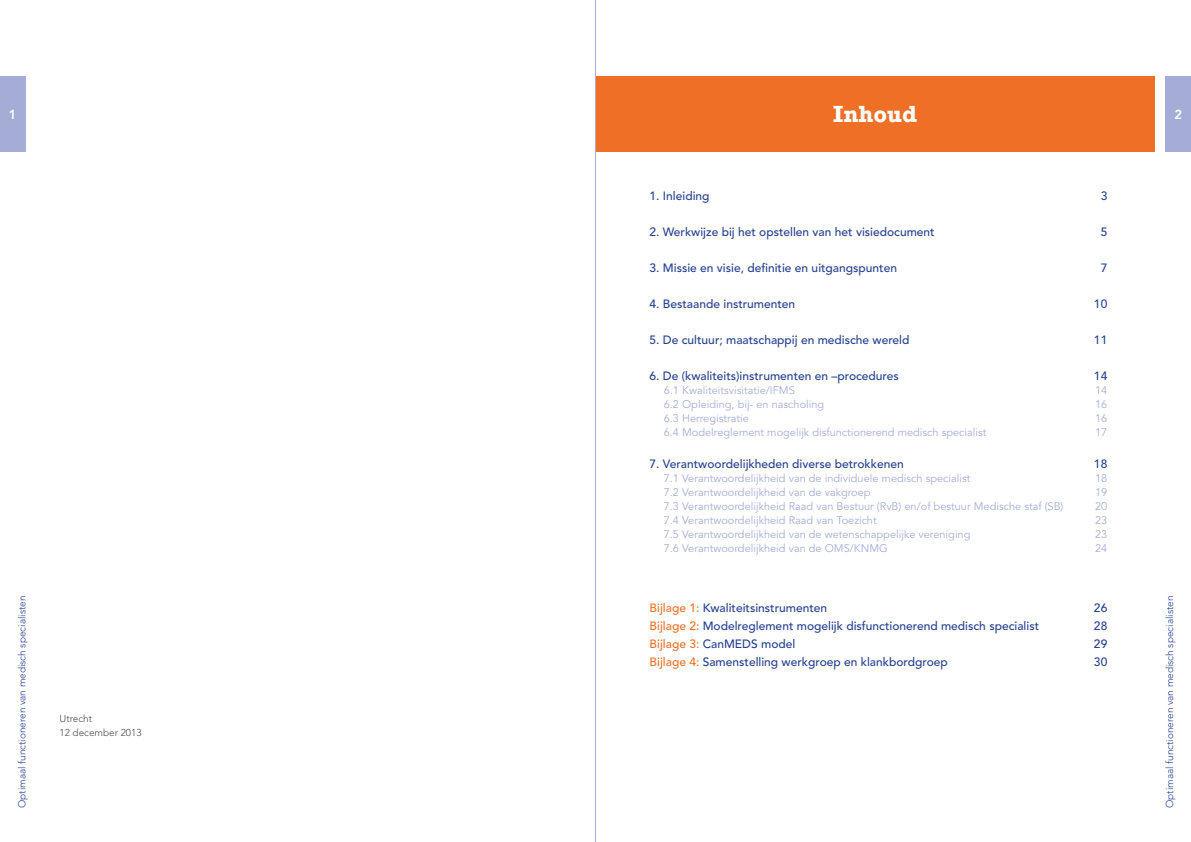
<style>
.page{position:relative;width:1191px;height:842px;background:#fff}
.page>*{position:absolute;margin:0;border:0;box-sizing:border-box;transform-origin:0 0}
.t1{font:700 24px "Rockwell";color:#fff}
.t2{font:800 13px "Avenir LT Std";color:#fff}
.t3{font:500 12px "Avenir LT Std";color:#25418f}
.t4{font:11px "Avenir LT Std";color:#a5add7}
.t5{font:300 10px "Avenir LT Std";color:#25418f}
.t6{font:300 10px/14px "Avenir LT Std";color:#4b4c4d}
.s1{color:#ef6f27}
</style>
<div class="page">
<div style="left:1165px;top:77px;width:26px;height:75px;background:#a5add7"></div>
<div style="left:0;top:77px;width:26px;height:75px;background:#a5add7"></div>
<div style="left:595px;top:77px;width:560px;height:75px;background:#ef6f27"></div>
<hr style="left:595px;top:0;width:1px;height:842px;background:#a5add7">
<p class="t2" style="left:9px;top:107px;width:9px">1</p>
<h1 class="t1" style="left:833px;top:100px;width:85px">Inhoud</h1>
<p class="t2" style="left:1174px;top:107px;width:9px">2</p>
<p class="t3" style="left:649px;top:189px;width:61px">1. Inleiding</p>
<p class="t3" style="left:1100px;top:189px;width:8px">3</p>
<p class="t3" style="left:649px;top:225px;width:287px">2. Werkwijze bij het opstellen van het visiedocument</p>
<p class="t3" style="left:1100px;top:225px;width:8px">5</p>
<p class="t3" style="left:649px;top:261px;width:249px">3. Missie en visie, definitie en uitgangspunten</p>
<p class="t3" style="left:1100px;top:261px;width:8px">7</p>
<p class="t3" style="left:649px;top:297px;width:147px">4. Bestaande instrumenten</p>
<p class="t3" style="left:1094px;top:297px;width:15px">10</p>
<p class="t3" style="left:649px;top:333px;width:261px">5. De cultuur; maatschappij en medische wereld</p>
<p class="t3" style="left:1094px;top:333px;width:15px">11</p>
<p class="t3" style="left:649px;top:369px;width:251px">6. De (kwaliteits)instrumenten en –procedures</p>
<p class="t3" style="left:1094px;top:369px;width:15px">14</p>
<p class="t4" style="left:664px;top:384px;width:132px">6.1 Kwaliteitsvisitatie/IFMS</p>
<p class="t4" style="left:1095px;top:384px;width:14px">14</p>
<p class="t4" style="left:664px;top:398px;width:162px">6.2 Opleiding, bij- en nascholing</p>
<p class="t4" style="left:1095px;top:398px;width:14px">16</p>
<p class="t4" style="left:664px;top:412px;width:87px">6.3 Herregistratie</p>
<p class="t4" style="left:1095px;top:412px;width:14px">16</p>
<p class="t4" style="left:664px;top:426px;width:324px">6.4 Modelreglement mogelijk disfunctionerend medisch specialist</p>
<p class="t4" style="left:1095px;top:426px;width:14px">17</p>
<p class="t3" style="left:649px;top:457px;width:256px">7. Verantwoordelijkheden diverse betrokkenen</p>
<p class="t3" style="left:1094px;top:457px;width:15px">18</p>
<p class="t4" style="left:664px;top:472px;width:308px">7.1 Verantwoordelijkheid van de individuele medisch specialist</p>
<p class="t4" style="left:1095px;top:472px;width:14px">18</p>
<p class="t4" style="left:664px;top:486px;width:208px">7.2 Verantwoordelijkheid van de vakgroep</p>
<p class="t4" style="left:1095px;top:486px;width:14px">19</p>
<p class="t4" style="left:664px;top:500px;width:401px">7.3 Verantwoordelijkheid Raad van Bestuur (RvB) en/of bestuur Medische staf (SB)</p>
<p class="t4" style="left:1095px;top:500px;width:14px">20</p>
<p class="t4" style="left:664px;top:514px;width:214px">7.4 Verantwoordelijkheid Raad van Toezicht</p>
<p class="t4" style="left:1095px;top:514px;width:14px">23</p>
<p class="t4" style="left:664px;top:528px;width:308px">7.5 Verantwoordelijkheid van de wetenschappelijke vereniging</p>
<p class="t4" style="left:1095px;top:528px;width:14px">23</p>
<p class="t4" style="left:664px;top:542px;width:225px">7.6 Verantwoordelijkheid van de OMS/KNMG</p>
<p class="t4" style="left:1095px;top:542px;width:14px">24</p>
<p class="t5" style="left:16px;top:808px;width:214px;rotate:-90deg">Optimaal functioneren van medisch specialisten</p>
<p class="t5" style="left:1163px;top:808px;width:214px;rotate:-90deg">Optimaal functioneren van medisch specialisten</p>
<p class="t3" style="left:649px;top:601px;width:179px"><span class="s1">Bijlage 1:</span> Kwaliteitsinstrumenten</p>
<p class="t3" style="left:1094px;top:601px;width:15px">26</p>
<p class="t3" style="left:649px;top:619px;width:391px"><span class="s1">Bijlage 2:</span> Modelreglement mogelijk disfunctionerend medisch specialist</p>
<p class="t3" style="left:1094px;top:619px;width:15px">28</p>
<p class="t3" style="left:649px;top:637px;width:147px"><span class="s1">Bijlage 3:</span> CanMEDS model</p>
<p class="t3" style="left:1094px;top:637px;width:15px">29</p>
<p class="t3" style="left:649px;top:655px;width:300px"><span class="s1">Bijlage 4:</span> Samenstelling werkgroep en klankbordgroep</p>
<p class="t3" style="left:1094px;top:655px;width:15px">30</p>
<p class="t6" style="left:60px;top:711px;width:83px">Utrecht<br>12 december 2013</p>
</div>
